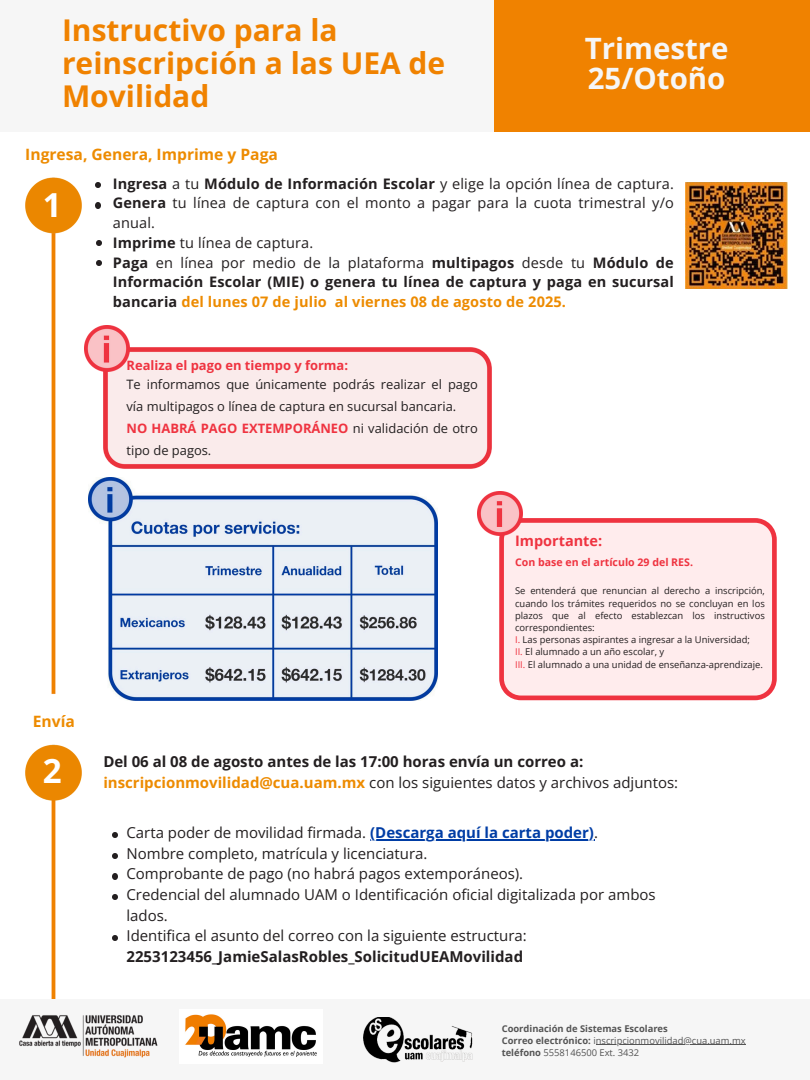
<style>
.page{position:relative;width:810px;height:1080px;background:#fff}
.page>*{position:absolute;margin:0;border:0;box-sizing:border-box;transform-origin:0 0}
.t1{font:700 33.12px "Open Sans";color:#fff}
.t2{font:700 30px/32.8px "Open Sans";color:#f08200}
.t3{font:700 29.38px/29.5px "Open Sans";color:#f6f6f6}
.t4{font:700 15.62px "Open Sans";color:#ed8b00}
.t5{font:15px/20.6px "Open Sans";color:#231f20}
.t6{font:700 15px/20.6px "Open Sans";color:#231f20}
.t7{font:14.5px/19.7px "Open Sans";letter-spacing:.01em;color:#231f20}
.t8{font:700 14.5px "Open Sans";color:#ef3340}
.t9{font:12.94px/19.7px "Open Sans";color:#231f20}
.t10{font:700 10.56px "Open Sans";color:#ef3340}
.t11{font:9.44px/12.2px "Open Sans";color:#231f20;text-align:justify}
.t12{font:700 9.38px/12.2px "Open Sans";color:#545454}
.s1{font-weight:700}
.s2{font-weight:700;color:#ed8b00}
.s3{font-weight:700;color:#ef3340}
.s4{color:#ef3340}
.s5{color:#ed8b00}
.s6{font-weight:400}
.s7{font-weight:700;color:#003da5}
</style>
<div class="page">
<img style="left:25px;top:177px;width:57px;height:822px">
<div style="left:0;top:0;width:494px;height:132px;background:#f6f6f6"></div>
<div style="left:495px;top:0;width:315px;height:132px;background:#f08200"></div>
<img style="left:88px;top:477px;width:349px;height:223px">
<svg style="left:96px;top:182px;width:5px;height:6px"></svg>
<svg style="left:96px;top:203px;width:5px;height:5px"></svg>
<svg style="left:96px;top:261px;width:5px;height:5px"></svg>
<svg style="left:113px;top:833px;width:5px;height:5px"></svg>
<svg style="left:113px;top:853px;width:5px;height:5px"></svg>
<svg style="left:113px;top:874px;width:5px;height:5px"></svg>
<svg style="left:113px;top:895px;width:5px;height:5px"></svg>
<svg style="left:113px;top:936px;width:5px;height:5px"></svg>
<img style="left:686px;top:182px;width:101px;height:107px">
<img style="left:101px;top:344px;width:391px;height:125px">
<img style="left:84px;top:326px;width:45px;height:45px">
<hr style="left:370px;top:839px;width:224px;height:1px;background:#003da5">
<svg style="left:499px;top:518px;width:278px;height:182px;background:#fddddf"></svg>
<img style="left:478px;top:492px;width:44px;height:44px">
<div style="left:0;top:999px;width:810px;height:81px;background:#f6f6f6"></div>
<img style="left:19px;top:1015px;width:139px;height:43px">
<img style="left:364px;top:1018px;width:109px;height:45px">
<img style="left:185px;top:1014px;width:132px;height:43px">
<hr style="left:596px;top:1044px;width:150px;height:1px;background:#545454">
<svg style="left:96px;top:240px;width:5px;height:5px"></svg>
<p class="t2" style="left:62px;top:13px;width:385px">Instructivo para la reinscripción a las UEA de<br>Movilidad</p>
<h5 class="t4" style="left:25px;top:143px;width:254px">Ingresa, Genera, Imprime y Paga</h5>
<h3 class="t3" style="left:585px;top:33px;width:145px">Trimestre<br>25/Otoño</h3>
<p class="t1" style="left:43px;top:182px;width:20px">1</p>
<h4 class="t7" style="left:113px;top:173px;width:563px"><span class="s1">Ingresa</span> a tu <span class="s1">Módulo de Información Escolar</span> y elige la opción línea de captura.<br><span class="s1">Genera</span> tu línea de captura con el monto a pagar para la cuota trimestral y/o anual.<br><span class="s1">Imprime</span> tu línea de captura.<br><span class="s1">Paga</span> en línea por medio de la plataforma <span class="s1">multipagos</span> desde tu <span class="s1">Módulo de Información Escolar (MIE) o genera tu línea de captura y paga en sucursal bancaria</span> <span class="s2">del lunes 07 de julio al viernes 08 de agosto de 2025.</span></h4>
<h3 class="t9" style="left:127px;top:355px;width:353px"><span class="s3">Realiza el pago en tiempo y forma:<br></span>Te informamos que únicamente podrás realizar el pago</h3>
<h3 class="t9" style="left:127px;top:395px;width:353px;line-height:22px">vía multipagos o línea de captura en sucursal bancaria.<br><span class="s3">NO HABRÁ PAGO EXTEMPORÁNEO</span> ni validación de otro</h3>
<p class="t9" style="left:127px;top:440px;width:86px">tipo de pagos.</p>
<p class="t4" style="left:33px;top:710px;width:44px">Envía</p>
<p class="t1" style="left:43px;top:747px;width:20px">2</p>
<p class="t8" style="left:515px;top:530px;width:89px">Importante:</p>
<p class="t10" style="left:515px;top:555px;width:180px">Con base en el artículo 29 del RES.</p>
<p class="t11" style="left:515px;top:585px;width:251px">Se entenderá que renuncian al derecho a inscripción, cuando los trámites requeridos no se concluyan en los plazos que al efecto establezcan los instructivos correspondientes:</p>
<p class="t11" style="left:515px;top:633px;width:236px"><span class="s4">I.</span> Las personas aspirantes a ingresar a la Universidad;</p>
<p class="t11" style="left:515px;top:646px;width:151px"><span class="s4">II.</span> El alumnado a un año escolar, y</p>
<p class="t11" style="left:515px;top:658px;width:249px"><span class="s4">III.</span> El alumnado a una unidad de enseñanza-aprendizaje.</p>
<p class="t6" style="left:103px;top:751px;width:576px">Del 06 al 08 de agosto antes de las 17:00 horas envía un correo a: <span class="s5">inscripcionmovilidad@cua.uam.mx</span> <span class="s6">con los siguientes datos y archivos adjuntos:</span></p>
<p class="t5" style="left:127px;top:822px;width:473px">Carta poder de movilidad firmada. <span class="s7">(Descarga aquí la carta poder)</span>.</p>
<p class="t5" style="left:127px;top:843px;width:531px">Nombre completo, matrícula y licenciatura.<br>Comprobante de pago (no habrá pagos extemporáneos).<br>Credencial del alumnado UAM o Identificación oficial digitalizada por ambos lados.<br>Identifica el asunto del correo con la siguiente estructura:<br><span class="s1">2253123456_JamieSalasRobles_SolicitudUEAMovilidad</span></p>
<p class="t12" style="left:502px;top:1022px;width:245px">Coordinación de Sistemas Escolares<br>Correo electrónico: <span class="s6">inscripcionmovilidad@cua.uam.mx </span>teléfono <span class="s6">5558146500 Ext. 3432</span></p>
</div>
